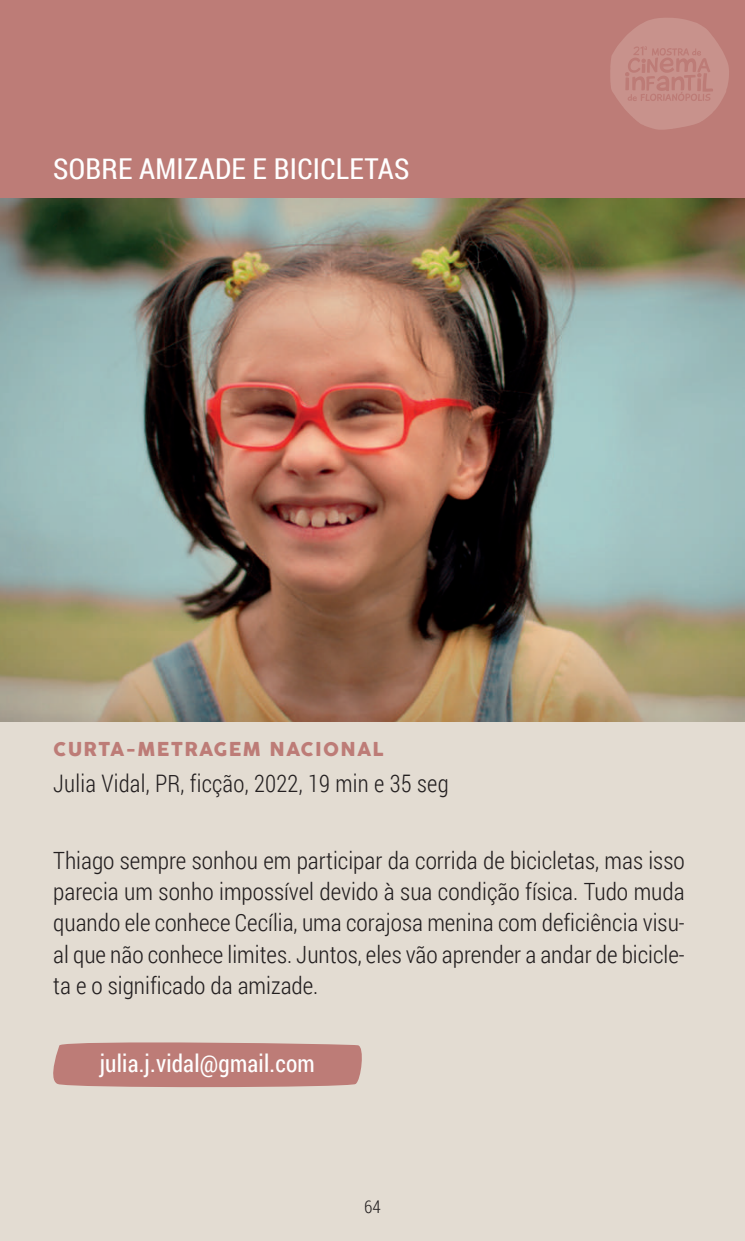
<style>
.page{position:relative;width:745px;height:1241px;background:#fff}
.page>*{position:absolute;margin:0;border:0;box-sizing:border-box;transform-origin:0 0}
.t1{font:28.75px "Roboto Condensed";letter-spacing:.01em;color:#fff}
.t2{font:300 24.12px "Roboto Condensed";letter-spacing:.01em;color:#231f20;scale:.96 1}
.t3{font:24.12px "Roboto Condensed";letter-spacing:.01em;color:#fff;scale:.96 1}
.t4{font:300 23.75px/31.2px "Roboto Condensed";color:#231f20;text-align:justify}
.t5{font:18.75px "Cocogoose";letter-spacing:.07em;color:#bd7c77}
.t6{font:300 17.5px "Roboto Condensed";color:#231f20}
</style>
<div class="page">
<div style="left:0;top:282px;width:744px;height:958px;background:#e3dcd2"></div>
<div style="left:0;top:0;width:744px;height:604px;background:#bd7c77"></div>
<img style="left:0;top:198px;width:744px;height:523px">
<svg style="left:53px;top:1042px;width:309px;height:46px;background:#bf837d"></svg>
<svg style="left:610px;top:18px;width:118px;height:112px"></svg>
<p class="t1" style="left:53px;top:149px;width:357px">SOBRE AMIZADE E BICICLETAS</p>
<p class="t5" style="left:53px;top:736px;width:332px">CURTA-METRAGEM NACIONAL</p>
<p class="t2" style="left:53px;top:766px;width:413px">Julia Vidal, PR, ficção, 2022, 19 min e 35 seg</p>
<p class="t4" style="left:53px;top:843px;width:632px">Thiago sempre sonhou em participar da corrida de bicicletas, mas isso parecia um sonho impossível devido à sua condição física. Tudo muda quando ele conhece Cecília, uma corajosa menina com deficiência visu&shy;al que não conhece limites. Juntos, eles vão aprender a andar de bicicle&shy;ta e o significado da amizade.</p>
<p class="t3" style="left:100px;top:1046px;width:225px">julia.j.vidal@gmail.com</p>
<p class="t6" style="left:364px;top:1194px;width:18px">64</p>
</div>
